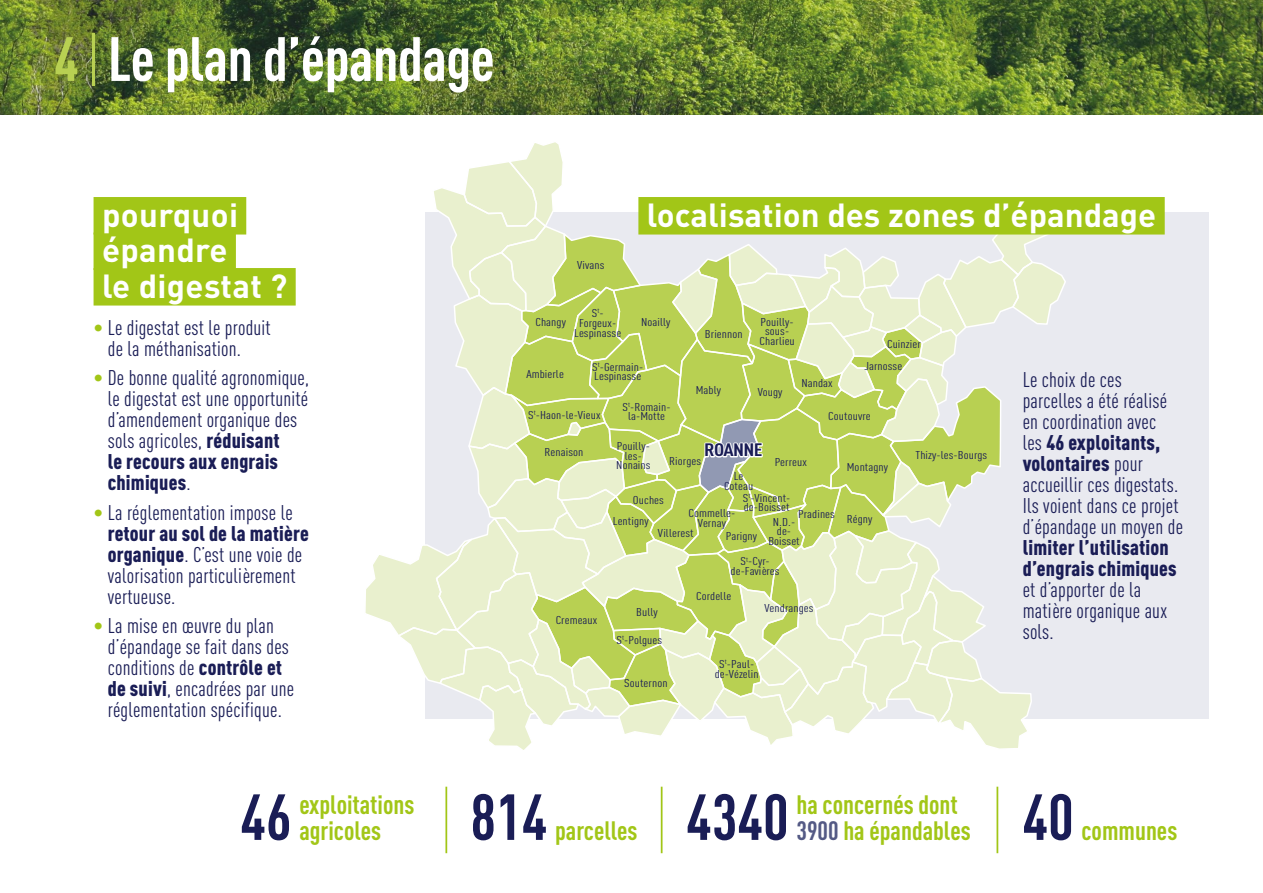
<style>
.page{position:relative;width:1263px;height:893px;background:#fff}
.page>*{position:absolute;margin:0;border:0;box-sizing:border-box;transform-origin:0 0}
.t1{font:700 63.9px "DIN Cond";color:#1a1d56}
.t2{font:700 61.5px "DIN Cond";letter-spacing:-.01em;color:#fff}
.t3{font:700 33px/35.5px "DIN";color:#fff}
.t4{font:700 26.25px "DIN Cond";color:#a2c617}
.t5{font:21px/21px "DIN Cond";letter-spacing:.01em;color:#1a1d56}
.t6{font:900 21px/21px "DIN Cond";letter-spacing:.01em;color:#1a1d56}
.t7{font:700 17.85px "DIN Cond";letter-spacing:-.03em;color:#1a1d56;scale:1.24 1}
.t8{font:11.25px/9.8px "DIN Cond";letter-spacing:.005em;color:#1a1d56;text-align:center;scale:1.24 1}
.s1{color:#b8d052}
.s2{font-weight:300;color:#b8d052}
.s3{color:#a2c617}
.s4{font-weight:900}
.s5{color:#545a85}
</style>
<div class="page">
<img style="left:0;top:0;width:1263px;height:115px">
<div style="left:426px;top:213px;width:783px;height:506px;background:#e9eaf0"></div>
<svg style="left:365px;top:142px;width:701px;height:608px"></svg>
<div style="left:94px;top:197px;width:152px;height:38px;background:#a2c617"></div>
<div style="left:94px;top:233px;width:142px;height:37px;background:#a2c617"></div>
<div style="left:94px;top:268px;width:202px;height:38px;background:#a2c617"></div>
<hr style="left:445px;top:787px;width:2px;height:66px;background:#a2c617">
<hr style="left:661px;top:787px;width:1px;height:66px;background:#a2c617">
<hr style="left:996px;top:787px;width:2px;height:66px;background:#a2c617">
<div style="left:638px;top:197px;width:527px;height:38px;background:#a2c617"></div>
<h2 class="t2" style="left:54px;top:22px;width:442px"><span class="s1">4</span> <span class="s2">|</span>Le plan d’épandage</h2>
<h3 class="t3" style="left:102px;top:196px;width:187px">pourquoi épandre<br>le digestat ?</h3>
<p class="t5" style="left:108px;top:317px;width:164px;text-indent:-14px"><span class="s3">•</span> Le digestat est le produit de la méthanisation.</p>
<p class="t5" style="left:108px;top:367px;width:203px;text-indent:-14px"><span class="s3">•</span> De bonne qualité agronomique, le digestat est une opportunité d’amendement organique des sols agricoles, <span class="s4">réduisant<br>le recours aux engrais chimiques</span>.</p>
<p class="t5" style="left:108px;top:501px;width:203px;text-indent:-14px"><span class="s3">•</span> La réglementation impose le <span class="s4">retour au sol de la matière organique</span>. C’est une voie de valorisation particulièrement vertueuse.</p>
<p class="t5" style="left:108px;top:615px;width:188px;text-indent:-14px"><span class="s3">•</span> La mise en œuvre du plan d’épandage se fait dans des conditions de <span class="s4">contrôle et de suivi</span>, encadrées par une réglementation spécifique.</p>
<p class="t8" style="left:577px;top:260px;width:24px">Vivans</p>
<h3 class="t3" style="left:647px;top:196px;width:511px">localisation des zones d’épandage</h3>
<p class="t8" style="left:574px;top:308px;width:39px">S<sup>t</sup>-<br>Forgeux-<br>Lespinasse</p>
<p class="t8" style="left:535px;top:317px;width:26px">Changy</p>
<p class="t8" style="left:641px;top:317px;width:25px">Noailly</p>
<p class="t8" style="left:705px;top:329px;width:32px">Briennon</p>
<p class="t8" style="left:760px;top:317px;width:30px">Pouilly&shy;sous-<br>Charlieu</p>
<p class="t8" style="left:887px;top:339px;width:29px">Cuinzier</p>
<p class="t8" style="left:864px;top:361px;width:32px">Jarnosse</p>
<p class="t8" style="left:592px;top:362px;width:43px;text-align:left">S<sup>t</sup>-Germain-<br>Lespinasse</p>
<p class="t8" style="left:528px;top:410px;width:60px">S<sup>t</sup>-Haon-le-Vieux</p>
<p class="t8" style="left:545px;top:447px;width:33px">Renaison</p>
<p class="t8" style="left:526px;top:369px;width:32px">Ambierle</p>
<p class="t8" style="left:801px;top:378px;width:27px">Nandax</p>
<p class="t8" style="left:696px;top:385px;width:22px">Mably</p>
<p class="t8" style="left:758px;top:387px;width:22px">Vougy</p>
<p class="t8" style="left:622px;top:402px;width:40px">S<sup>t</sup>-Romain&shy;la-Motte</p>
<p class="t8" style="left:828px;top:411px;width:36px">Coutouvre</p>
<p class="t8" style="left:616px;top:441px;width:29px">Pouilly&shy;les-<br>Nonains</p>
<p class="t7" style="left:704px;top:439px;width:49px">ROANNE</p>
<p class="t8" style="left:669px;top:456px;width:27px">Riorges</p>
<p class="t8" style="left:775px;top:457px;width:27px">Perreux</p>
<p class="t8" style="left:847px;top:462px;width:35px">Montagny</p>
<p class="t8" style="left:724px;top:471px;width:25px">Le<br>Coteau</p>
<p class="t8" style="left:556px;top:615px;width:35px">Cremeaux</p>
<p class="t8" style="left:743px;top:493px;width:40px;text-align:left">S<sup>t</sup>-Vincent&shy;de-Boisset</p>
<p class="t8" style="left:633px;top:495px;width:26px">Ouches</p>
<p class="t8" style="left:688px;top:508px;width:39px">Commelle-<br>Vernay</p>
<p class="t8" style="left:798px;top:509px;width:31px">Pradines</p>
<p class="t8" style="left:613px;top:516px;width:30px">Lentigny</p>
<p class="t8" style="left:768px;top:517px;width:27px">N.D.- de-<br>Boisset</p>
<p class="t8" style="left:658px;top:528px;width:30px">Villerest</p>
<p class="t8" style="left:726px;top:531px;width:27px">Parigny</p>
<p class="t8" style="left:730px;top:556px;width:41px">S<sup>t</sup>-Cyr&shy;de-Favières</p>
<p class="t8" style="left:636px;top:607px;width:19px">Bully</p>
<p class="t8" style="left:616px;top:635px;width:38px">S<sup>t</sup>-Polgues</p>
<p class="t8" style="left:624px;top:678px;width:36px">Souternon</p>
<p class="t8" style="left:696px;top:591px;width:30px">Cordelle</p>
<p class="t8" style="left:764px;top:603px;width:41px">Vendranges</p>
<p class="t8" style="left:715px;top:659px;width:37px">S<sup>t</sup>-Paul&shy;de-Vézelin</p>
<p class="t8" style="left:847px;top:514px;width:22px">Régny</p>
<p class="t8" style="left:915px;top:450px;width:59px">Thizy-les-Bourgs</p>
<p class="t5" style="left:1023px;top:369px;width:162px">Le choix de ces parcelles a été réalisé en coordination avec<br>les <span class="s4">46 exploitants, volontaires</span> pour accueillir ces digestats.<br>Ils voient dans ce projet d’épandage un moyen de</p>
<p class="t6" style="left:1023px;top:536px;width:155px">limiter l’utilisation d’engrais chimiques</p>
<p class="t5" style="left:1023px;top:579px;width:146px">et d’apporter de la matière organique aux sols.</p>
<h1 class="t1" style="left:240px;top:778px;width:53px">46</h1>
<p class="t4" style="left:299px;top:788px;width:116px">exploitations</p>
<p class="t4" style="left:299px;top:814px;width:83px">agricoles</p>
<h1 class="t1" style="left:470px;top:778px;width:78px">814</h1>
<p class="t4" style="left:555px;top:814px;width:84px">parcelles</p>
<h1 class="t1" style="left:686px;top:778px;width:104px">4340</h1>
<p class="t4" style="left:796px;top:788px;width:163px">ha concernés dont</p>
<p class="t4" style="left:796px;top:814px;width:176px"><span class="s5">3900</span> ha épandables</p>
<h1 class="t1" style="left:1022px;top:778px;width:53px">40</h1>
<p class="t4" style="left:1081px;top:814px;width:97px">communes</p>
</div>
